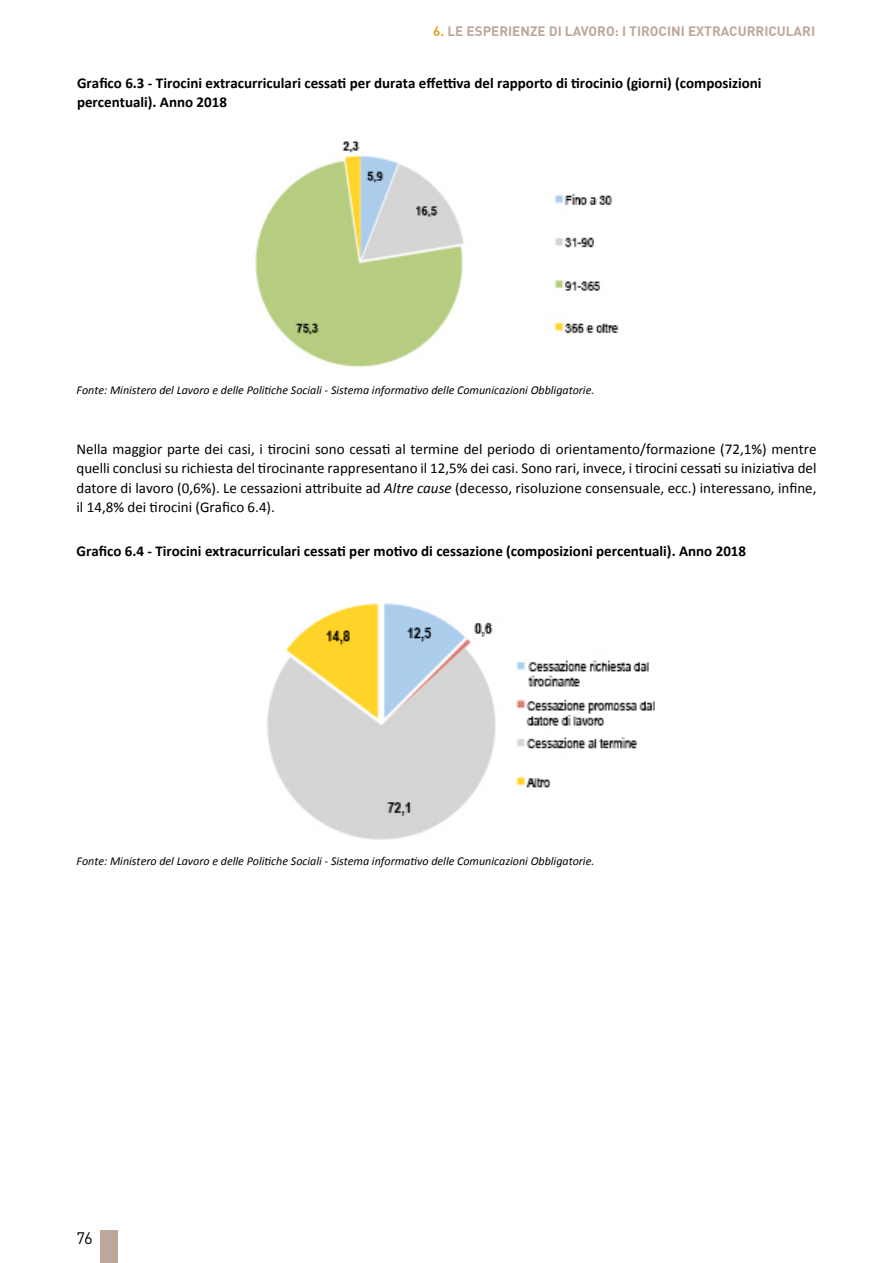
<style>
.page{position:relative;width:893px;height:1263px;background:#fff}
.page>*{position:absolute;margin:0;border:0;box-sizing:border-box;transform-origin:0 0}
.t1{font:16.5px "DIN";color:#000}
.t2{font:15px/19.5px "Calibri";color:#000;text-align:justify}
.t3{font:700 15px/19.5px "Calibri";color:#000}
.t4{font:700 13.5px "DIN";color:#bca79b}
.t5{font:italic 12px "Calibri";color:#000}
.s1{color:#dda834}
.s2{font-style:italic}
</style>
<div class="page">
<div style="left:101px;top:1230px;width:17px;height:33px;background:#bca79b"></div>
<img style="left:255px;top:141px;width:364px;height:227px">
<img style="left:267px;top:603px;width:388px;height:237px">
<p class="t4" style="left:433px;top:23px;width:383px"><span class="s1">6.</span> LE ESPERIENZE DI LAVORO: I TIROCINI EXTRACURRICULARI</p>
<p class="t3" style="left:77px;top:72px;width:686px">Grafico 6.3 - Tirocini extracurriculari cessati per durata effettiva del rapporto di tirocinio (giorni) (composizioni percentuali). Anno 2018</p>
<p class="t5" style="left:77px;top:382px;width:519px">Fonte: Ministero del Lavoro e delle Politiche Sociali - Sistema informativo delle Comunicazioni Obbligatorie.</p>
<p class="t2" style="left:77px;top:438px;width:741px">Nella maggior parte dei casi, i tirocini sono cessati al termine del periodo di orientamento/formazione (72,1%) mentre quelli conclusi su richiesta del tirocinante rappresentano il 12,5% dei casi. Sono rari, invece, i tirocini cessati su iniziativa del datore di lavoro (0,6%). Le cessazioni attribuite ad <span class="s2">Altre cause</span> (decesso, risoluzione consensuale, ecc.) interessano, infine, il 14,8% dei tirocini (Grafico 6.4).</p>
<p class="t3" style="left:77px;top:540px;width:671px">Grafico 6.4 - Tirocini extracurriculari cessati per motivo di cessazione (composizioni percentuali). Anno 2018</p>
<p class="t5" style="left:77px;top:853px;width:519px">Fonte: Ministero del Lavoro e delle Politiche Sociali - Sistema informativo delle Comunicazioni Obbligatorie.</p>
<p class="t1" style="left:77px;top:1227px;width:18px">76</p>
</div>
